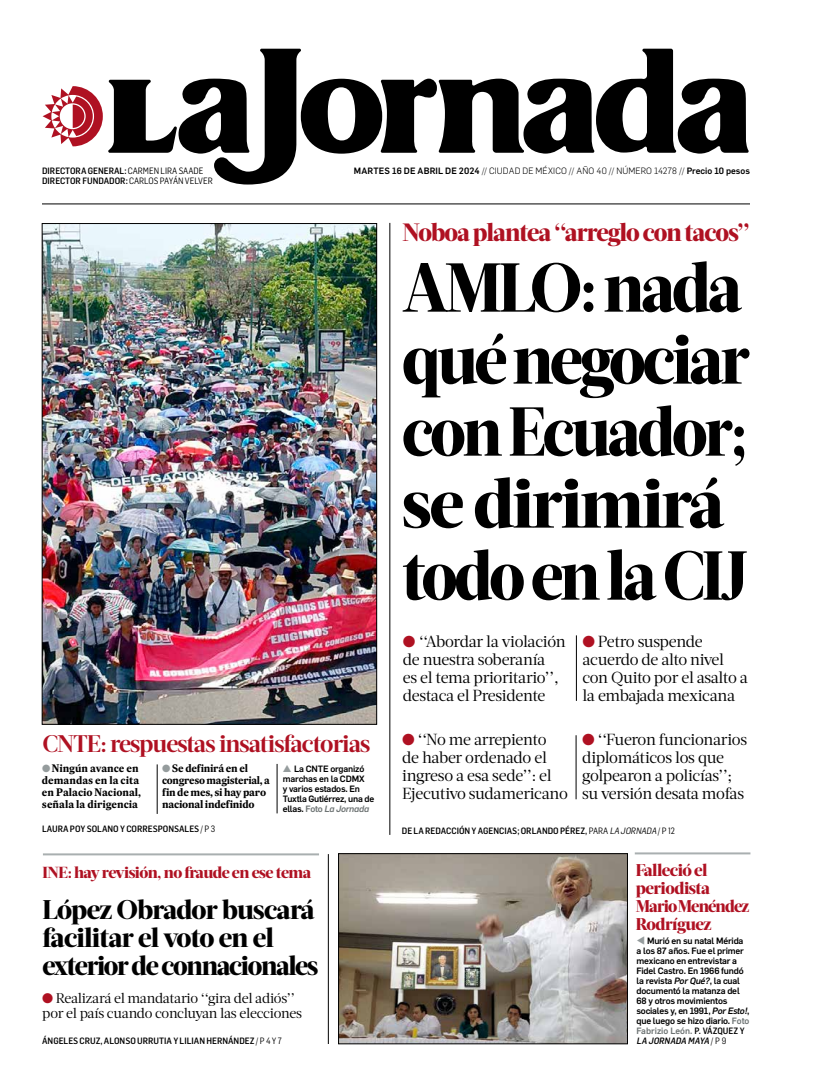
<style>
.page{position:relative;width:822px;height:1089px;background:#fff}
.page>*{position:absolute;margin:0;border:0;box-sizing:border-box;transform-origin:0 0}
.t1{font:800 69px/72px "Acta Headline";letter-spacing:-.05em;color:#000;scale:.95 1}
.t2{font:800 27px/28px "Acta Headline";letter-spacing:-.04em;color:#000}
.t3{font:800 25px "Acta Headline";letter-spacing:-.04em;color:#af1122}
.t4{font:700 24px "Acta Headline";letter-spacing:-.04em;color:#af1122}
.t5{font:800 17px/18px "Acta Headline";letter-spacing:-.03em;color:#af1122}
.t6{font:16px/18px "Acta Deck";letter-spacing:-.02em;color:#000}
.t7{font:800 16px "Acta Headline";letter-spacing:-.03em;color:#af1122}
.t8{font:14px/15px "Acta Deck";letter-spacing:-.02em;color:#000}
.t9{font:700 11px/12px "Expresso Tx";letter-spacing:-.02em;color:#000}
.t10{font:700 11px/12px "Expresso Tx";color:#000}
.t11{font:500 9px/10px "Flama";letter-spacing:-.02em;color:#000}
.t12{font:500 9px "Flama Semicond";color:#000}
.t13{font:300 9px "Flama";letter-spacing:.01em;color:#000}
.t14{font:italic 500 9px "Flama Semicond";color:#000}
.s1{font-weight:400}
.s2{font-weight:500}
.s3{color:#959c9d}
.s4{color:#6d7373}
.s5{font-style:italic;color:#6d7373}
.s6{color:#af1122}
.s7{font-weight:400;font-style:italic}
.s8{font-style:italic}
.s9{font-family:"Flama Semicond"}
.s10{font-weight:400;font-style:normal}
</style>
<div class="page">
<svg style="left:43px;top:49px;width:706px;height:136px"></svg>
<hr style="left:42px;top:204px;width:708px;height:1px;background:#000">
<hr style="left:390px;top:223px;width:1px;height:612px;background:#000">
<img style="left:44px;top:225px;width:331px;height:497px">
<hr style="left:328px;top:854px;width:1px;height:190px;background:#000">
<hr style="left:43px;top:853px;width:276px;height:2px;background:#a9afb0">
<hr style="left:576px;top:635px;width:1px;height:66px;background:#000">
<hr style="left:576px;top:735px;width:1px;height:64px;background:#000">
<hr style="left:635px;top:852px;width:115px;height:2px;background:#a9afb0">
<img style="left:340px;top:855px;width:286px;height:187px">
<div style="left:338px;top:853px;width:290px;height:191px;border:1px solid #000"></div>
<hr style="left:157px;top:764px;width:1px;height:50px;background:#000">
<hr style="left:277px;top:764px;width:1px;height:49px;background:#000">
<p class="t12" style="left:42px;top:165px;width:163px">DIRECTORA GENERAL: <span class="s1">CARMEN LIRA SAADE</span></p>
<p class="t13" style="left:354px;top:164px;width:398px"><span class="s2">martes 16 de abril de 2024</span> // CIUDAD DE MÉXICO // AÑO 40 // NÚM ERO 14278 // <span class="s2">Precio 10 pesos</span></p>
<p class="t12" style="left:42px;top:175px;width:172px">DIRECTOR FUNDADOR: <span class="s1">CARLOS PAYÁN VELVER</span></p>
<h3 class="t3" style="left:402px;top:217px;width:349px">Noboa plantea ‘‘arreglo con tacos’’</h3>
<h1 class="t1" style="left:402px;top:252px;width:368px">AMLO: nada qué negociar con Ecuador; se dirimirá todo en la CIJ</h1>
<h3 class="t4" style="left:42px;top:730px;width:330px">CNTE: respuestas insatisfactorias</h3>
<p class="t10" style="left:42px;top:762px;width:100px"><span class="s3">●</span> Ningún avance en demandas en la cita en Palacio Nacional, señala la dirigencia</p>
<p class="t9" style="left:162px;top:762px;width:109px"><span class="s3">●</span> Se definirá en el congreso magisterial, a fin de mes, si hay paro nacional indefinido</p>
<p class="t12" style="left:42px;top:823px;width:175px">LAURA POY SOLANO Y CORRESPONSALES <span class="s1">/ P 3</span></p>
<p class="t11" style="left:283px;top:764px;width:93px"><span class="s3">▲</span> La CNTE organizó marchas en la CDMX<br>y varios estados. En<br>Tuxtla Gutiérrez, una de ellas. <span class="s4">Foto</span> <span class="s5">La Jornada</span></p>
<h3 class="t7" style="left:42px;top:863px;width:270px">INE: hay revisión, no fraude en ese tema</h3>
<h2 class="t2" style="left:42px;top:896px;width:277px">López Obrador buscará facilitar el voto en el exterior de connacionales</h2>
<h3 class="t8" style="left:42px;top:991px;width:261px"><span class="s6">●</span> Realizará el mandatario ‘‘gira del adiós’’ por el país cuando concluyan las elecciones</h3>
<p class="t12" style="left:42px;top:1035px;width:241px">ÁNGELES CRUZ, ALONSO URRUTIA Y LILIAN HERNÁNDEZ <span class="s1">/ P 4 Y 7</span></p>
<h3 class="t6" style="left:403px;top:632px;width:164px"><span class="s6">●</span> ‘‘Abordar la violación de nuestra soberanía<br>es el tema prioritario’’, destaca el Presidente</h3>
<h3 class="t6" style="left:582px;top:632px;width:167px"><span class="s6">●</span> Petro suspende acuerdo de alto nivel con Quito por el asalto a la embajada mexicana</h3>
<h3 class="t6" style="left:402px;top:731px;width:167px"><span class="s6">●</span> ‘‘No me arrepiento<br>de haber ordenado el ingreso a esa sede’’: el<br>Ejecutivo sudamericano</h3>
<h3 class="t6" style="left:582px;top:731px;width:167px"><span class="s6">●</span> ‘‘Fueron funcionarios diplomáticos los que golpearon a policías’’; su versión desata mofas</h3>
<p class="t12" style="left:402px;top:825px;width:275px">DE LA REDACCIÓN Y AGENCIAS; ORLANDO PÉREZ, <span class="s1">PARA</span> <span class="s7">LA JORNADA</span><span class="s1">/ P 12</span></p>
<h3 class="t5" style="left:636px;top:861px;width:115px">Falleció el periodista<br>Mario Menéndez<br>Rodríguez</h3>
<p class="t11" style="left:637px;top:935px;width:114px"><span class="s3">▼</span> Murió en su natal Mérida a los 87 años. Fue el primer mexicano en entrevistar a<br>Fidel Castro. En 1966 fundó la revista <span class="s8">Por Qué?</span>, la cual documentó la matanza del<br>68 y otros movimientos sociales y, en 1991, <span class="s8">Por Esto!</span>, que luego se hizo diario. <span class="s4">Foto<br>Fabrizio León.</span> <span class="s9">P. VÁZQUEZ Y</span></p>
<p class="t14" style="left:637px;top:1035px;width:91px">LA JORNADA MAYA <span class="s10">/ P 9</span></p>
</div>
